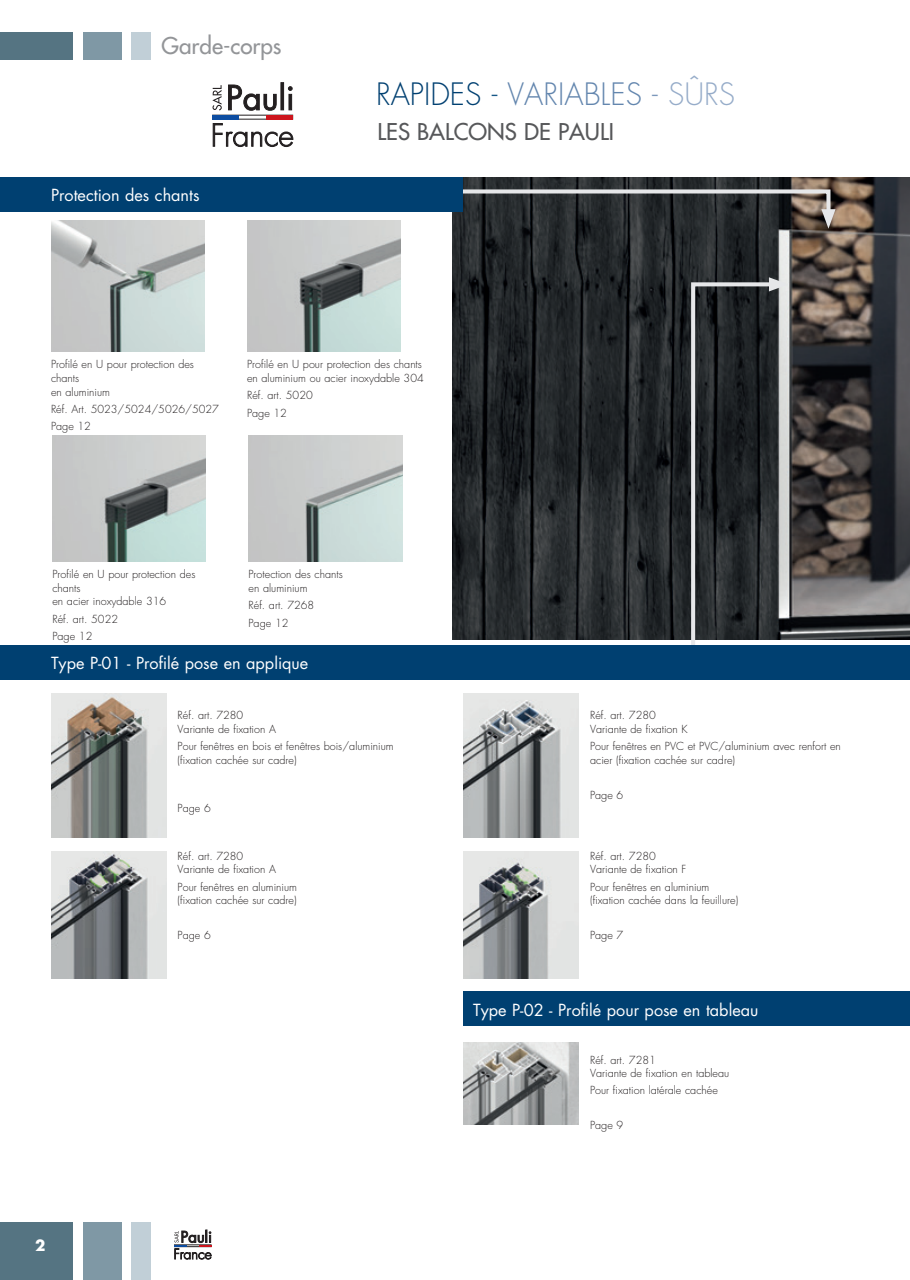
<style>
.page{position:relative;width:910px;height:1280px;background:#fff}
.page>*{position:absolute;margin:0;border:0;box-sizing:border-box;transform-origin:0 0}
.t1{font:300 30px "Futura";color:#6386ae}
.t2{font:22.5px "Futura";color:#57585a}
.t3{font:22.5px "Futura";color:#939598}
.t4{font:16.2px "Futura";color:#fff}
.t5{font:700 15px "Futura";color:#fff}
.t6{font:300 10.8px/13.5px "Futura";color:#231f20}
.s1{color:#004071}
.s2{color:#175887}
.s3{color:#7c98bb}
.s4{color:#96acc9}
</style>
<div class="page">
<div style="left:0;top:1222px;width:72px;height:58px;background:#557482"></div>
<div style="left:83px;top:1222px;width:38px;height:58px;background:#7f98a5"></div>
<div style="left:132px;top:1222px;width:19px;height:58px;background:#c1cfd7"></div>
<div style="left:0;top:32px;width:72px;height:28px;background:#557482"></div>
<div style="left:83px;top:32px;width:38px;height:28px;background:#7f98a5"></div>
<div style="left:132px;top:32px;width:19px;height:28px;background:#c1cfd7"></div>
<img style="left:51px;top:220px;width:153px;height:132px">
<img style="left:247px;top:220px;width:154px;height:132px">
<img style="left:51px;top:693px;width:115px;height:145px">
<img style="left:51px;top:851px;width:115px;height:127px">
<img style="left:463px;top:693px;width:116px;height:145px">
<img style="left:463px;top:851px;width:116px;height:127px">
<img style="left:463px;top:1043px;width:116px;height:81px">
<img style="left:52px;top:435px;width:154px;height:127px">
<img style="left:249px;top:435px;width:153px;height:127px">
<img style="left:453px;top:177px;width:457px;height:463px">
<svg style="left:452px;top:187px;width:384px;height:42px"></svg>
<svg style="left:689px;top:277px;width:99px;height:368px"></svg>
<svg style="left:174px;top:1230px;width:37px;height:29px"></svg>
<div style="left:0;top:645px;width:901px;height:35px;background:#004071"></div>
<div style="left:901px;top:645px;width:9px;height:35px;background:#004071"></div>
<div style="left:901px;top:991px;width:9px;height:34px;background:#004071"></div>
<div style="left:463px;top:991px;width:438px;height:34px;background:#004071"></div>
<div style="left:0;top:177px;width:463px;height:35px;background:#004071"></div>
<svg style="left:228px;top:84px;width:49px;height:27px"></svg>
<svg style="left:280px;top:82px;width:4px;height:28px"></svg>
<div style="left:288px;top:94px;width:4px;height:16px;border:1px solid #231f20"></div>
<svg style="left:288px;top:86px;width:5px;height:5px"></svg>
<svg style="left:212px;top:123px;width:81px;height:24px"></svg>
<svg style="left:212px;top:85px;width:10px;height:25px"></svg>
<svg style="left:239px;top:115px;width:27px;height:4px"></svg>
<hr style="left:213px;top:115px;width:26px;height:4px;background:#0d4da1">
<hr style="left:266px;top:115px;width:27px;height:4px;background:#cd151d">
<h2 class="t3" style="left:162px;top:31px;width:122px">Garde-corps</h2>
<h3 class="t4" style="left:51px;top:184px;width:150px">Protection des chants</h3>
<h1 class="t1" style="left:376px;top:75px;width:361px"><span class="s1">RAPIDES</span> <span class="s2">-</span> VARIABLES <span class="s3">-</span> <span class="s4">SÛRS</span></h1>
<h2 class="t2" style="left:378px;top:117px;width:238px">LES BALCONS DE PAULI</h2>
<p class="t6" style="left:51px;top:358px;width:145px">Profilé en U pour protection des chants<br>en aluminium</p>
<p class="t6" style="left:51px;top:400px;width:169px;line-height:17.4px">Réf. Art. 5023/5024/5026/5027<br>Page 12</p>
<p class="t6" style="left:247px;top:358px;width:178px">Profilé en U pour protection des chants en aluminium ou acier inoxydable 304</p>
<p class="t6" style="left:247px;top:387px;width:67px;line-height:17.4px">Réf. art. 5020<br>Page 12</p>
<p class="t6" style="left:52px;top:568px;width:145px">Profilé en U pour protection des chants<br>en acier inoxydable 316</p>
<p class="t6" style="left:52px;top:610px;width:67px;line-height:17.4px">Réf. art. 5022<br>Page 12</p>
<p class="t6" style="left:249px;top:568px;width:96px">Protection des chants en aluminium</p>
<p class="t6" style="left:249px;top:597px;width:67px;line-height:17.4px">Réf. art. 7268<br>Page 12</p>
<h3 class="t4" style="left:51px;top:652px;width:259px">Type P-01 - Profilé pose en applique</h3>
<p class="t6" style="left:178px;top:709px;width:100px">Réf. art. 7280<br>Variante de fixation A</p>
<p class="t6" style="left:178px;top:740px;width:218px">Pour fenêtres en bois et fenêtres bois/aluminium (fixation cachée sur cadre)</p>
<p class="t6" style="left:178px;top:801px;width:35px">Page 6</p>
<h3 class="t5" style="left:35px;top:1235px;width:12px">2</h3>
<p class="t6" style="left:178px;top:849px;width:100px">Réf. art. 7280<br>Variante de fixation A</p>
<p class="t6" style="left:178px;top:880px;width:121px">Pour fenêtres en aluminium (fixation cachée sur cadre)</p>
<p class="t6" style="left:178px;top:928px;width:35px">Page 6</p>
<p class="t6" style="left:590px;top:709px;width:99px">Réf. art. 7280<br>Variante de fixation K</p>
<p class="t6" style="left:590px;top:740px;width:252px">Pour fenêtres en PVC et PVC/aluminium avec renfort en acier (fixation cachée sur cadre)</p>
<p class="t6" style="left:590px;top:788px;width:35px">Page 6</p>
<p class="t6" style="left:590px;top:849px;width:98px">Réf. art. 7280<br>Variante de fixation F</p>
<p class="t6" style="left:590px;top:880px;width:150px">Pour fenêtres en aluminium (fixation cachée dans la feuillure)</p>
<p class="t6" style="left:590px;top:928px;width:35px">Page 7</p>
<h3 class="t4" style="left:473px;top:998px;width:287px">Type P-02 - Profilé pour pose en tableau</h3>
<p class="t6" style="left:590px;top:1053px;width:141px">Réf. art. 7281<br>Variante de fixation en tableau</p>
<p class="t6" style="left:590px;top:1084px;width:129px">Pour fixation latérale cachée</p>
<p class="t6" style="left:590px;top:1119px;width:35px">Page 9</p>
</div>
